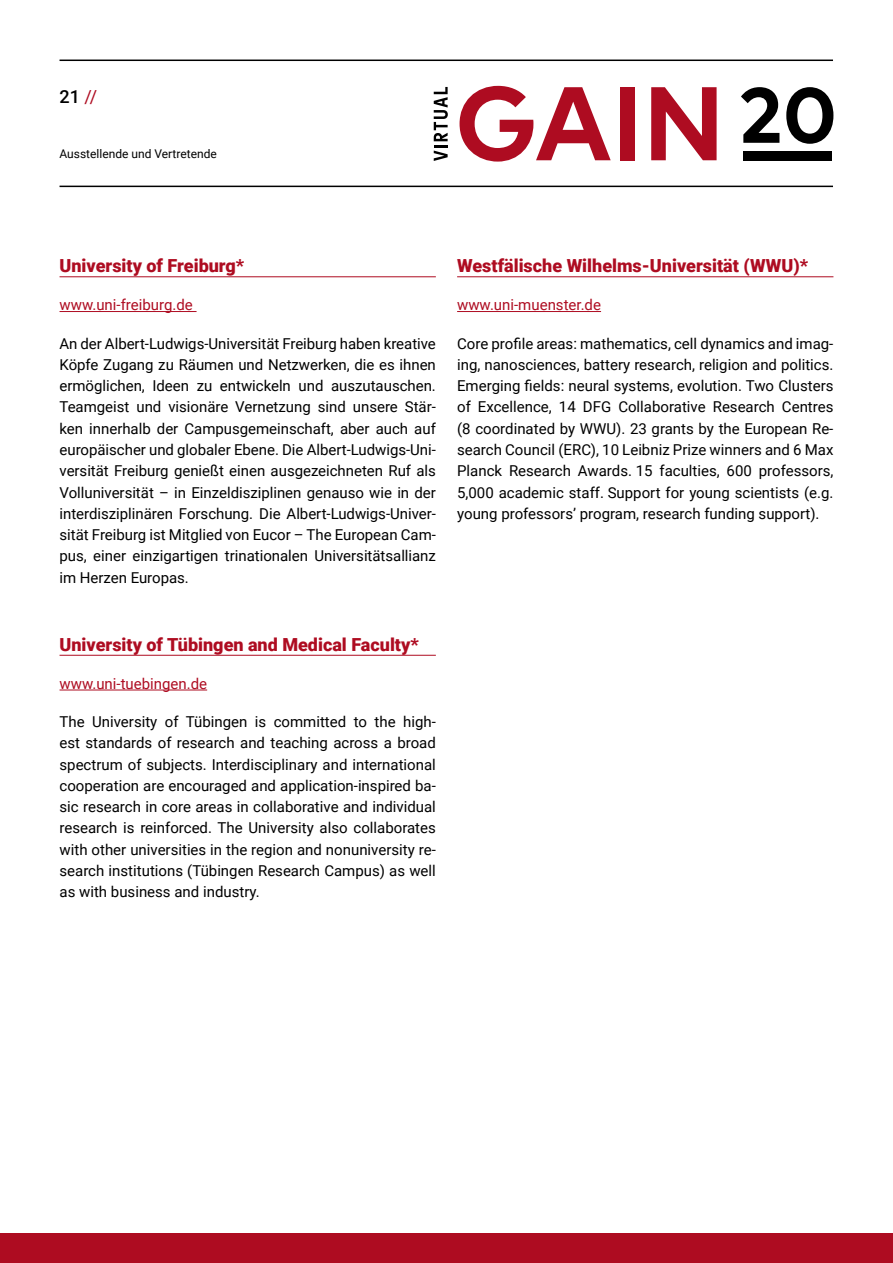
<style>
.page{position:relative;width:893px;height:1263px;background:#fff}
.page>*{position:absolute;margin:0;border:0;box-sizing:border-box;transform-origin:0 0}
.t1{font:900 18px "Roboto";color:#ae0c21}
.t2{font:500 18px "Roboto";color:#000}
.t3{font:15px/21.3px "Roboto";color:#000;text-align:justify}
.t4{font:15px "Roboto";color:#ae0c21}
.t5{font:12px "Roboto";color:#000}
.s1{font-weight:400;color:#ae0c21}
</style>
<div class="page">
<hr style="left:60px;top:186px;width:773px;height:1px;background:#000">
<hr style="left:60px;top:60px;width:773px;height:1px;background:#000">
<div style="left:0;top:1233px;width:893px;height:30px;background:#ae0c21"></div>
<hr style="left:60px;top:276px;width:376px;height:1px;background:#ae0c21">
<hr style="left:60px;top:311px;width:137px;height:1px;background:#ae0c21">
<hr style="left:60px;top:655px;width:376px;height:1px;background:#ae0c21">
<hr style="left:60px;top:690px;width:147px;height:1px;background:#ae0c21">
<hr style="left:457px;top:276px;width:376px;height:1px;background:#ae0c21">
<hr style="left:457px;top:311px;width:144px;height:1px;background:#ae0c21">
<svg style="left:460px;top:86px;width:151px;height:76px"></svg>
<div style="left:620px;top:87px;width:15px;height:73px;background:#ae0c21"></div>
<svg style="left:651px;top:87px;width:66px;height:73px"></svg>
<div style="left:743px;top:151px;width:89px;height:9px;background:#000"></div>
<svg style="left:741px;top:87px;width:38px;height:56px"></svg>
<svg style="left:786px;top:87px;width:47px;height:57px"></svg>
<svg style="left:434px;top:151px;width:14px;height:10px"></svg>
<hr style="left:434px;top:145px;width:14px;height:3px;background:#000">
<svg style="left:434px;top:87px;width:14px;height:54px"></svg>
<p class="t2" style="left:60px;top:84px;width:39px">21 <span class="s1">//</span></p>
<p class="t5" style="left:60px;top:145px;width:159px">Ausstellende und Vertretende</p>
<p class="t1" style="left:60px;top:253px;width:186px">University of Freiburg*</p>
<p class="t4" style="left:60px;top:295px;width:135px">www.uni-freiburg.de</p>
<p class="t3" style="left:60px;top:332px;width:378px">An der Albert-Ludwigs-Universität Freiburg haben kreative Köpfe Zugang zu Räumen und Netzwerken, die es ihnen ermöglichen, Ideen zu entwickeln und auszutauschen.<br>Teamgeist und visionäre Vernetzung sind unsere Stär&shy;ken innerhalb der Campusgemeinschaft, aber auch auf europäischer und globaler Ebene. Die Albert-Ludwigs-Uni&shy;versität Freiburg genießt einen ausgezeichneten Ruf als Volluniversität – in Einzeldisziplinen genauso wie in der interdisziplinären Forschung. Die Albert-Ludwigs-Univer&shy;sität Freiburg ist Mitglied von Eucor – The European Cam&shy;pus, einer einzigartigen trinationalen Universitätsallianz im Herzen Europas.</p>
<p class="t1" style="left:60px;top:632px;width:361px">University of Tübingen and Medical Faculty*</p>
<p class="t4" style="left:60px;top:673px;width:149px">www.uni-tuebingen.de</p>
<p class="t3" style="left:60px;top:711px;width:378px">The University of Tübingen is committed to the high&shy;est standards of research and teaching across a broad spectrum of subjects. Interdisciplinary and international cooperation are encouraged and application-inspired ba&shy;sic research in core areas in collaborative and individual research is reinforced. The University also collaborates with other universities in the region and nonuniversity re&shy;search institutions (Tübingen Research Campus) as well as with business and industry.</p>
<p class="t1" style="left:457px;top:253px;width:352px">Westfälische Wilhelms-Universität (WWU)*</p>
<p class="t4" style="left:457px;top:295px;width:145px">www.uni-muenster.de</p>
<p class="t3" style="left:457px;top:332px;width:378px">Core profile areas: mathematics, cell dynamics and imag&shy;ing, nanosciences, battery research, religion and politics.<br>Emerging fields: neural systems, evolution. Two Clusters of Excellence, 14 DFG Collaborative Research Centres (8 coordinated by WWU). 23 grants by the European Re&shy;search Council (ERC), 10 Leibniz Prize winners and 6 Max Planck Research Awards. 15 faculties, 600 professors, 5,000 academic staff. Support for young scientists (e.g. young professors’ program, research funding support).</p>
</div>
